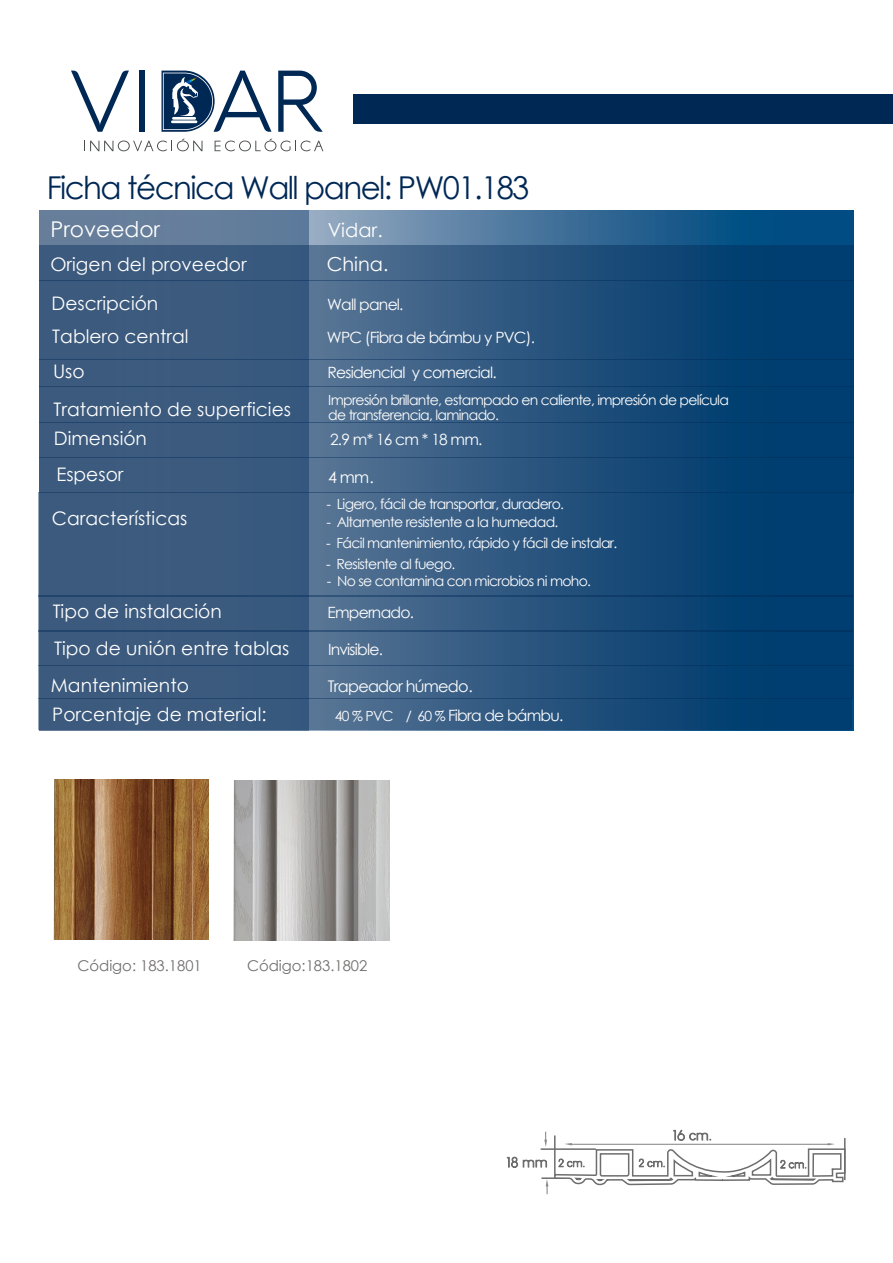
<style>
.page{position:relative;width:893px;height:1263px;background:#fff}
.page>*{position:absolute;margin:0;border:0;box-sizing:border-box;transform-origin:0 0}
.t1{font:31.5px "Century Gothic";letter-spacing:-.05em;color:#002855}
.t2{font:21.75px "Century Gothic";color:#fff}
.t3{font:19.35px "Century Gothic";color:#fff}
.t4{font:18.6px/29.5px "Century Gothic";color:#fff}
.t5{font:16.05px "Century Gothic";letter-spacing:-.05em;color:#fff}
.t6{font:15.6px "Century Gothic";letter-spacing:-.05em;color:#fff}
.t7{font:14.85px "Century Gothic";color:#706e6d}
.t8{font:13.95px/15.6px "Century Gothic";letter-spacing:-.05em;color:#fff}
.s1{font-size:13.95px}
</style>
<div class="page">
<div style="left:353px;top:95px;width:540px;height:29px;background:#002855"></div>
<svg style="left:71px;top:71px;width:58px;height:61px"></svg>
<div style="left:140px;top:71px;width:5px;height:61px;background:#002855"></div>
<svg style="left:278px;top:71px;width:45px;height:61px"></svg>
<svg style="left:84px;top:139px;width:118px;height:12px"></svg>
<svg style="left:215px;top:139px;width:108px;height:12px"></svg>
<svg style="left:161px;top:71px;width:110px;height:61px"></svg>
<svg style="left:39px;top:210px;width:814px;height:520px;background:#497499"></svg>
<svg style="left:39px;top:245px;width:815px;height:35px;background:#2b547d"></svg>
<svg style="left:39px;top:280px;width:815px;height:36px;background:#2a547c"></svg>
<svg style="left:39px;top:316px;width:815px;height:43px;background:#2b547d"></svg>
<svg style="left:39px;top:359px;width:815px;height:27px;background:#2a547c"></svg>
<svg style="left:39px;top:386px;width:815px;height:36px;background:#2a547c"></svg>
<svg style="left:39px;top:422px;width:815px;height:35px;background:#2a547c"></svg>
<svg style="left:39px;top:457px;width:815px;height:35px;background:#2a547c"></svg>
<svg style="left:38px;top:596px;width:815px;height:35px;background:#2a537c"></svg>
<svg style="left:38px;top:492px;width:815px;height:104px;background:#2a547d"></svg>
<svg style="left:38px;top:631px;width:815px;height:34px;background:#2a547d"></svg>
<svg style="left:38px;top:665px;width:815px;height:34px;background:#2a547c"></svg>
<svg style="left:38px;top:698px;width:813px;height:32px;background:#2b547d"></svg>
<img style="left:233px;top:780px;width:157px;height:160px">
<img style="left:53px;top:780px;width:156px;height:159px">
<svg style="left:507px;top:1129px;width:339px;height:66px"></svg>
<h1 class="t1" style="left:47px;top:165px;width:484px">Ficha técnica Wall panel: PW01.183</h1>
<h2 class="t2" style="left:50px;top:214px;width:111px">Proveedor</h2>
<h3 class="t3" style="left:328px;top:217px;width:56px">Vidar.</h3>
<h3 class="t4" style="left:50px;top:249px;width:198px">Origen del proveedor</h3>
<h3 class="t3" style="left:327px;top:250px;width:63px">China.</h3>
<h3 class="t4" style="left:52px;top:288px;width:108px">Descripción</h3>
<p class="t6" style="left:327px;top:294px;width:78px">Wall panel.</p>
<h3 class="t4" style="left:52px;top:321px;width:138px">Tablero central</h3>
<p class="t6" style="left:327px;top:326px;width:210px">WPC (Fibra de bámbu y PVC).</p>
<h3 class="t4" style="left:53px;top:356px;width:33px">Uso</h3>
<p class="t6" style="left:327px;top:361px;width:171px">Residencial y comercial.</p>
<h3 class="t4" style="left:53px;top:395px;width:239px">Tratamiento de superficies</h3>
<p class="t8" style="left:328px;top:392px;width:402px">Impresión brillante, estampado en caliente, impresión de película de transferencia, laminado.</p>
<h3 class="t4" style="left:54px;top:423px;width:95px">Dimensión</h3>
<p class="t6" style="left:330px;top:429px;width:154px">2.9 m* 16 cm * 18 mm.</p>
<h3 class="t4" style="left:56px;top:459px;width:69px">Espesor</h3>
<p class="t5" style="left:328px;top:465px;width:47px">4 mm.</p>
<h3 class="t4" style="left:52px;top:503px;width:137px">Características</h3>
<p class="t8" style="left:327px;top:496px;width:239px">- Ligero, fácil de transportar, duradero.</p>
<p class="t8" style="left:326px;top:514px;width:234px">- Altamente resistente a la humedad.</p>
<p class="t8" style="left:326px;top:535px;width:293px">- Fácil mantenimiento, rápido y fácil de instalar.</p>
<p class="t8" style="left:326px;top:556px;width:131px">- Resistente al fuego.</p>
<p class="t8" style="left:327px;top:573px;width:266px">- No se contamina con microbios ni moho.</p>
<h3 class="t4" style="left:53px;top:596px;width:171px">Tipo de instalación</h3>
<p class="t6" style="left:328px;top:601px;width:88px">Empernado.</p>
<h3 class="t4" style="left:54px;top:634px;width:237px">Tipo de unión entre tablas</h3>
<p class="t6" style="left:328px;top:639px;width:56px">Invisible.</p>
<h3 class="t4" style="left:51px;top:670px;width:217px">Mantenimiento<br>Porcentaje de material:</h3>
<p class="t5" style="left:328px;top:675px;width:147px">Trapeador húmedo.</p>
<p class="t6" style="left:335px;top:705px;width:230px"><span class="s1">40 % PVC / 60 %</span> Fibra de bámbu.</p>
<p class="t7" style="left:77px;top:955px;width:126px">Código: 183.1801</p>
<p class="t7" style="left:247px;top:955px;width:122px">Código:183.1802</p>
</div>
